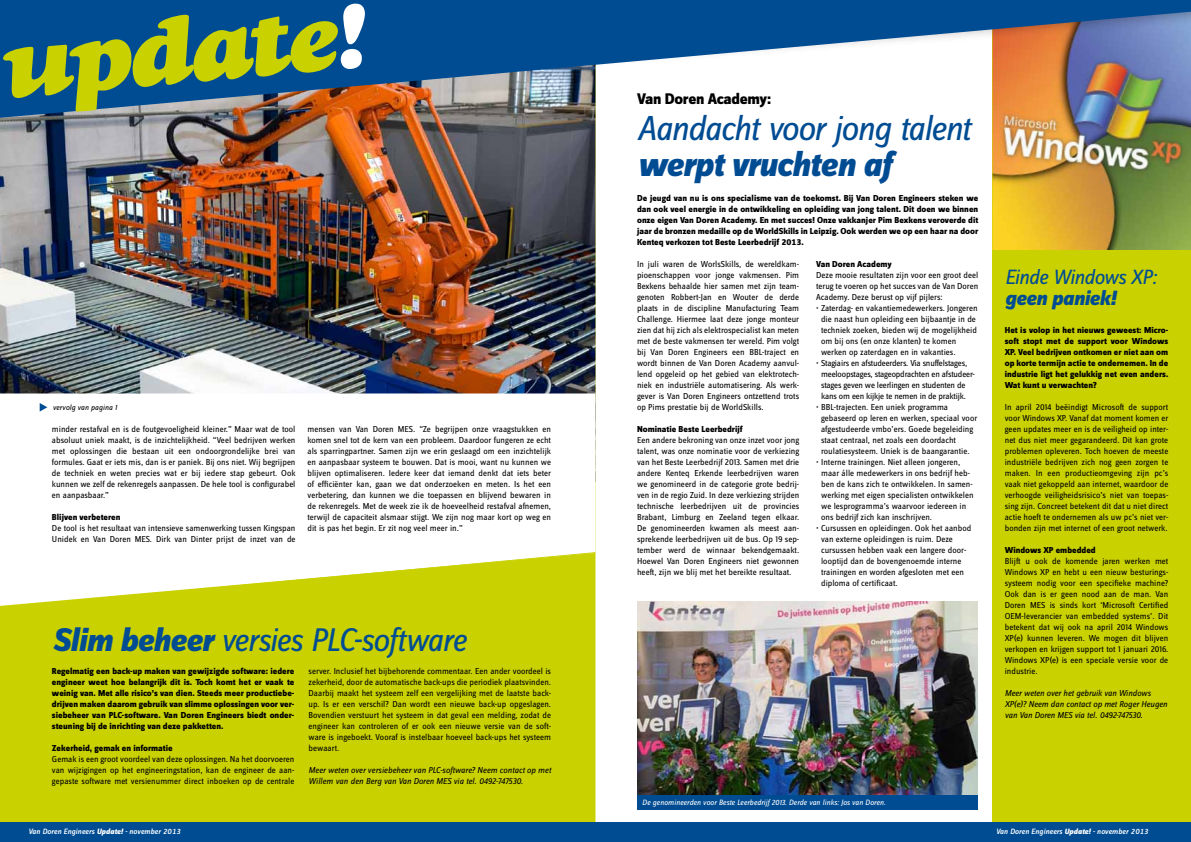
<style>
.page{position:relative;width:1191px;height:842px;background:#fff}
.page>*{position:absolute;margin:0;border:0;box-sizing:border-box;transform-origin:0 0}
.t1{font:italic 93.8px "Goudy Std Heavyface";color:#c9d200}
.t2{font:italic 51.6px "Goudy Std Heavyface";color:#c9d200}
.t3{font:italic 36px "Zine Sans Dis";letter-spacing:-.045em;color:#004c93}
.t4{font:italic 800 36px "Zine Sans Dis";letter-spacing:-.03em;color:#004c93}
.t5{font:italic 34px "Zine Sans Dis";letter-spacing:-.04em;color:#004c93}
.t6{font:italic 21.5px "Zine Sans Dis";letter-spacing:-.04em;color:#004c93}
.t7{font:italic 800 21.5px "Zine Sans Dis";letter-spacing:-.025em;color:#004c93}
.t8{font:16px "Zine Sans Dis X Bold Roman Tf";letter-spacing:-.02em;color:#000}
.t9{font:9px/11px "Zine Sans Dis";color:#000;text-align:justify}
.t10{font:9px/11px "Zine Sans Dis X Bold Roman Tf";color:#000;text-align:justify}
.t11{font:italic 9px/11px "Zine Sans Dis";letter-spacing:-.01em;color:#000}
.t12{font:9px/11px "Zine Sans Dis";letter-spacing:-.02em;color:#000}
.t13{font:8px "Zine Sans Dis Medium Italic Tf";color:#fff}
.t14{font:italic 8px "Zine Sans Dis";color:#fff}
.t15{font:italic 8px "Zine Sans Dis";color:#000}
.s1{color:#fff}
.s2{font-weight:800}
.s3{font-family:"Zine Sans Dis";font-weight:800;font-style:italic}
</style>
<div class="page">
<img style="left:0;top:118px;width:595px;height:275px">
<svg style="left:0;top:553px;width:595px;height:269px;background:#ced619"></svg>
<div style="left:992px;top:0;width:199px;height:842px;background:#c9d200"></div>
<img style="left:992px;top:118px;width:199px;height:132px">
<img style="left:637px;top:601px;width:340px;height:194px">
<img style="left:0;top:0;width:1191px;height:118px">
<div style="left:0;top:822px;width:1191px;height:20px;background:#004c93"></div>
<svg style="left:40px;top:403px;width:7px;height:9px"></svg>
<div style="left:637px;top:795px;width:340px;height:14px;background:#004c93"></div>
<h1 class="t1" style="left:-1px;top:7px;width:369px;rotate:-5deg">update<span class="s1">!</span></h1>
<h2 class="t2" style="left:0;top:9px;width:205px;rotate:-5deg">update<span class="s1">!</span></h2>
<p class="t15" style="left:53px;top:404px;width:66px">vervolg van pagina 1</p>
<p class="t9" style="left:52px;top:424px;width:245px">minder restafval en is de foutgevoeligheid kleiner.” Maar wat de tool absoluut uniek maakt, is de inzichtelijkheid. “Veel bedrijven werken met oplossingen die bestaan uit een ondoorgrondelijke brei van formules. Gaat er iets mis, dan is er paniek. Bij ons niet. Wij begrijpen de techniek en weten precies wat er bij iedere stap gebeurt. Ook kunnen we zelf de rekenregels aanpassen. De hele tool is configurabel en aanpasbaar.”</p>
<p class="t10" style="left:52px;top:512px;width:70px">Blijven verbeteren</p>
<p class="t9" style="left:52px;top:523px;width:245px">De tool is het resultaat van intensieve samenwerking tussen Kingspan<br>Unidek en Van Doren MES. Dirk van Dinter prijst de inzet van de</p>
<p class="t9" style="left:307px;top:424px;width:245px">mensen van Van Doren MES. “Ze begrijpen onze vraagstukken en komen snel tot de kern van een probleem. Daardoor fungeren ze echt als sparringpartner. Samen zijn we erin geslaagd om een inzichtelijk en aanpasbaar systeem te bouwen. Dat is mooi, want nu kunnen we blijven optimaliseren. Iedere keer dat iemand denkt dat iets beter of efficiënter kan, gaan we dat onderzoeken en meten. Is het een verbetering, dan kunnen we die toepassen en blijvend bewaren in de rekenregels. Met de week zie ik de hoeveelheid restafval afnemen, terwijl de capaciteit alsmaar stijgt. We zijn nog maar kort op weg en dit is pas het begin. Er zit nog veel meer in.”</p>
<h3 class="t5" style="left:52px;top:624px;width:415px"><span class="s2">Slim beheer</span> versies PLC-software</h3>
<p class="t10" style="left:52px;top:666px;width:244px">Regelmatig een back-up maken van gewijzigde software: iedere engineer weet hoe belangrijk dit is. Toch komt het er vaak te weinig van. Met alle risico’s van dien. Steeds meer productiebe&shy;drijven maken daarom gebruik van slimme oplossingen voor ver&shy;siebeheer van PLC-software. Van Doren Engineers biedt onder&shy;steuning bij de inrichting van deze pakketten.</p>
<p class="t10" style="left:52px;top:743px;width:122px">Zekerheid, gemak en informatie</p>
<p class="t9" style="left:52px;top:754px;width:244px">Gemak is een groot voordeel van deze oplossingen. Na het doorvoeren van wijzigingen op het engineeringstation, kan de engineer de aan&shy;gepaste software met versienummer direct inboeken op de centrale</p>
<p class="t9" style="left:309px;top:666px;width:244px">server. Inclusief het bijbehorende commentaar. Een ander voordeel is zekerheid, door de automatische back-ups die periodiek plaatsvinden.<br>Daarbij maakt het systeem zelf een vergelijking met de laatste back&shy;up. Is er een verschil? Dan wordt een nieuwe back-up opgeslagen.<br>Bovendien verstuurt het systeem in dat geval een melding, zodat de engineer kan controleren of er ook een nieuwe versie van de soft&shy;ware is ingeboekt. Vooraf is instelbaar hoeveel back-ups het systeem bewaart.</p>
<p class="t11" style="left:309px;top:765px;width:244px">Meer weten over versiebeheer van PLC-software? Neem contact op met<br>Willem van den Berg van Van Doren MES via tel. 0492-747530.</p>
<h3 class="t8" style="left:637px;top:90px;width:136px">Van Doren Academy:</h3>
<h3 class="t3" style="left:637px;top:111px;width:335px">Aandacht voor jong talent</h3>
<h3 class="t4" style="left:637px;top:145px;width:256px">werpt vruchten af</h3>
<p class="t10" style="left:637px;top:193px;width:343px">De jeugd van nu is ons specialisme van de toekomst. Bij Van Doren Engineers steken we dan ook veel energie in de ontwikkeling en opleiding van jong talent. Dit doen we binnen onze eigen Van Doren Academy. En met succes! Onze vakkanjer Pim Bexkens veroverde dit jaar de bronzen medaille op de WorldSkills in Leipzig. Ook werden we op een haar na door Kenteq verkozen tot Beste Leerbedrijf 2013.</p>
<p class="t9" style="left:637px;top:259px;width:164px">In juli waren de WorlsSkills, de wereldkam&shy;pioenschappen voor jonge vakmensen. Pim Bexkens behaalde hier samen met zijn team&shy;genoten Robbert-Jan en Wouter de derde plaats in de discipline Manufacturing Team Challenge. Hiermee laat deze jonge monteur zien dat hij zich als elektrospecialist kan meten met de beste vakmensen ter wereld. Pim volgt bij Van Doren Engineers een BBL-traject en wordt binnen de Van Doren Academy aanvul&shy;lend opgeleid op het gebied van elektrotech&shy;niek en industriële automatisering. Als werk&shy;gever is Van Doren Engineers ontzettend trots op Pims prestatie bij de WorldSkills.</p>
<p class="t10" style="left:637px;top:424px;width:107px">Nominatie Beste Leerbedrijf</p>
<p class="t9" style="left:637px;top:435px;width:164px">Een andere bekroning van onze inzet voor jong talent, was onze nominatie voor de verkiezing van het Beste Leerbedrijf 2013. Samen met drie andere Kenteq Erkende leerbedrijven waren we genomineerd in de categorie grote bedrij&shy;ven in de regio Zuid. In deze verkiezing strijden technische leerbedrijven uit de provincies Brabant, Limburg en Zeeland tegen elkaar.<br>De genomineerden kwamen als meest aan&shy;sprekende leerbedrijven uit de bus. Op 19 sep&shy;tember werd de winnaar bekendgemaakt.<br>Hoewel Van Doren Engineers niet gewonnen heeft, zijn we blij met het bereikte resultaat.</p>
<p class="t10" style="left:816px;top:259px;width:77px">Van Doren Academy</p>
<p class="t9" style="left:816px;top:270px;width:164px">Deze mooie resultaten zijn voor een groot deel terug te voeren op het succes van de Van Doren Academy. Deze berust op vijf pijlers:</p>
<p class="t9" style="left:821px;top:303px;width:158px;text-align:left;text-indent:-5px">• Zaterdag- en vakantiemedewerkers. Jongeren die naast hun opleiding een bijbaantje in de techniek zoeken, bieden wij de mogelijkheid om bij ons (en onze klanten) te komen werken op zaterdagen en in vakanties.</p>
<p class="t12" style="left:821px;top:358px;width:155px;text-indent:-5px">• Stagiairs en afstudeerders. Via snuffelstages, meeloopstages, stageopdrachten en afstudeer&shy;stages geven we leerlingen en studenten de kans om een kijkje te nemen in de praktijk.</p>
<p class="t9" style="left:821px;top:402px;width:158px;text-align:left;text-indent:-5px">• BBL-trajecten. Een uniek programma gebaseerd op leren en werken, speciaal voor afgestudeerde vmbo’ers. Goede begeleiding staat centraal, net zoals een doordacht roulatiesysteem. Uniek is de baangarantie.</p>
<p class="t9" style="left:821px;top:457px;width:154px;text-align:left;text-indent:-5px">• Interne trainingen. Niet alleen jongeren, maar álle medewerkers in ons bedrijf heb&shy;ben de kans zich te ontwikkelen. In samen&shy;werking met eigen specialisten ontwikkelen we lesprogramma’s waarvoor iedereen in ons bedrijf zich kan inschrijven.</p>
<p class="t9" style="left:821px;top:523px;width:152px;text-align:left;text-indent:-5px">• Cursussen en opleidingen. Ook het aanbod van externe opleidingen is ruim. Deze cursussen hebben vaak een langere door&shy;looptijd dan de bovengenoemde interne trainingen en worden afgesloten met een diploma of certificaat.</p>
<h3 class="t6" style="left:1004px;top:266px;width:153px">Einde Windows XP:</h3>
<h3 class="t7" style="left:1004px;top:286px;width:113px">geen paniek!</h3>
<p class="t10" style="left:1004px;top:325px;width:165px">Het is volop in het nieuws geweest: Micro&shy;soft stopt met de support voor Windows XP. Veel bedrijven ontkomen er niet aan om op korte termijn actie te ondernemen. In de industrie ligt het gelukkig net even anders.<br>Wat kunt u verwachten?</p>
<p class="t9" style="left:1004px;top:402px;width:165px">In april 2014 beëindigt Microsoft de support voor Windows XP. Vanaf dat moment komen er geen updates meer en is de veiligheid op inter&shy;net dus niet meer gegarandeerd. Dit kan grote problemen opleveren. Toch hoeven de meeste industriële bedrijven zich nog geen zorgen te maken. In een productieomgeving zijn pc’s vaak niet gekoppeld aan internet, waardoor de verhoogde veiligheidsrisico’s niet van toepas&shy;sing zijn. Concreet betekent dit dat u niet direct actie hoeft te ondernemen als uw pc’s niet ver&shy;bonden zijn met internet of een groot netwerk.</p>
<p class="t10" style="left:1004px;top:545px;width:92px">Windows XP embedded</p>
<p class="t9" style="left:1004px;top:556px;width:165px">Blijft u ook de komende jaren werken met Windows XP en hebt u een nieuw besturings&shy;systeem nodig voor een specifieke machine?<br>Ook dan is er geen nood aan de man. Van Doren MES is sinds kort ‘Microsoft Certified OEM-leverancier van embedded systems’. Dit betekent dat wij ook na april 2014 Windows XP(e) kunnen leveren. We mogen dit blijven verkopen en krijgen support tot 1 januari 2016.<br>Windows XP(e) is een speciale versie voor de industrie.</p>
<p class="t11" style="left:1004px;top:688px;width:164px">Meer weten over het gebruik van Windows<br>XP(e)? Neem dan contact op met Roger Heugen van Van Doren MES via tel. 0492-747530.</p>
<p class="t14" style="left:642px;top:798px;width:245px">De genomineerden voor Beste Leerbedrijf 2013. Derde van links: Jos van Doren.</p>
<p class="t13" style="left:28px;top:827px;width:154px">Van Doren Engineers <span class="s3">Update!</span> - november 2013</p>
<p class="t13" style="left:996px;top:827px;width:154px">Van Doren Engineers <span class="s3">Update!</span> - november 2013</p>
</div>
